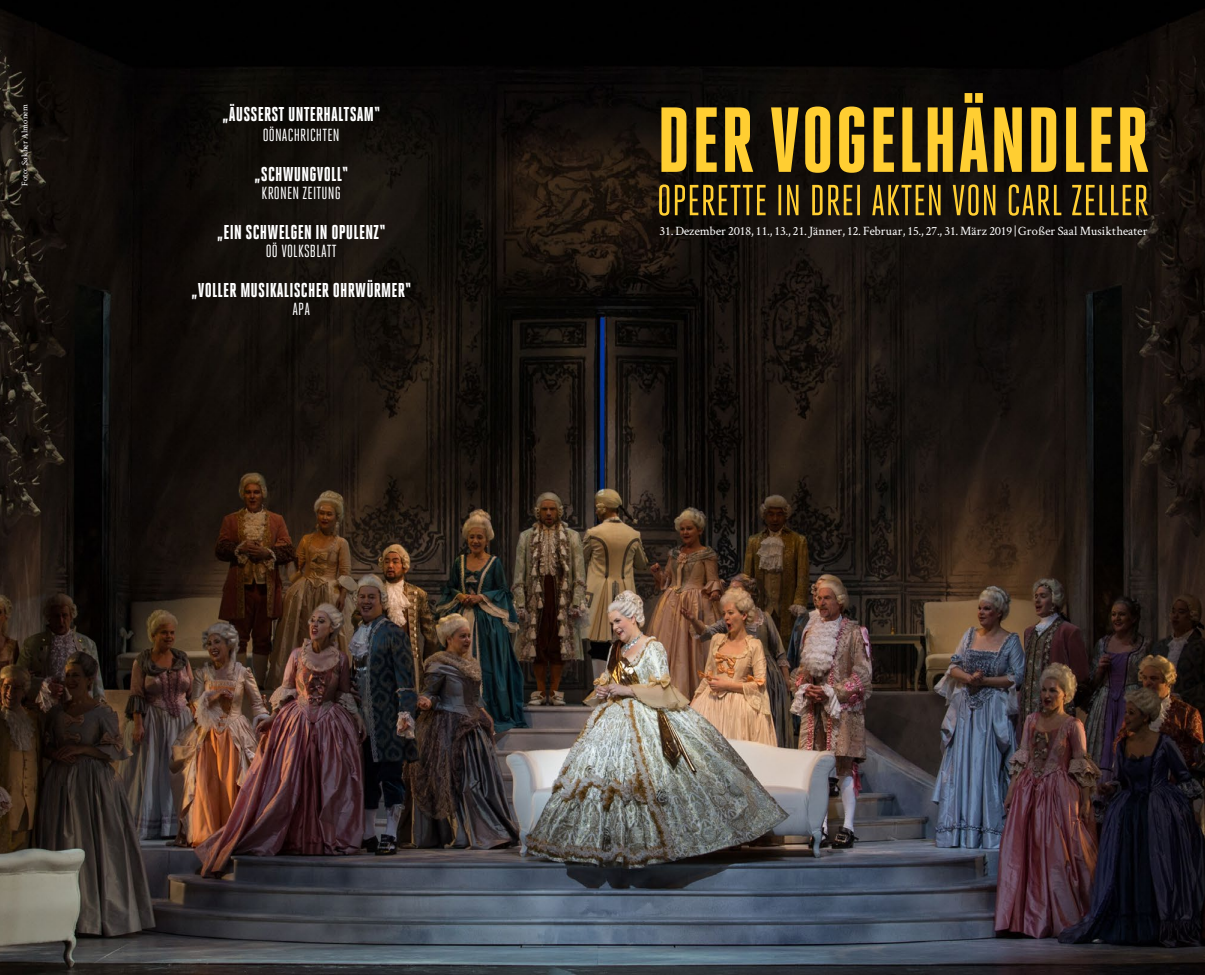
<style>
.page{position:relative;width:1205px;height:975px;background:#fff}
.page>*{position:absolute;margin:0;border:0;box-sizing:border-box;transform-origin:0 0}
.Zitat{font:800 20px "Heroic Condensed";letter-spacing:.01em;color:#fff}
.Zitat-2{font:17.5px "Heroic Condensed";letter-spacing:.01em;color:#fff}
.FOYER5_INTRO{font:12.75px "Crimson Text";letter-spacing:.005em;color:#fff}
.t1{font:8.75px "Crimson Text";letter-spacing:.01em;color:#fff}
</style>
<div class="page">
<img style="left:0;top:0;width:1205px;height:974px">
<svg style="left:659px;top:184px;width:489px;height:32px;background:#584616"></svg>
<svg style="left:661px;top:93px;width:487px;height:80px;background:#78611a"></svg>
<p class="t1" style="left:19px;top:186px;width:83px;rotate:-90deg">Foto: Sakher Almonem</p>
<p class="Zitat" style="left:222px;top:103px;width:159px">„ÄUSSERST UNTERHALTSAM“</p>
<p class="Zitat-2" style="left:263px;top:125px;width:78px">OÖNACHRICHTEN</p>
<p class="Zitat" style="left:254px;top:163px;width:95px">„SCHWUNGVOLL“</p>
<p class="Zitat-2" style="left:262px;top:183px;width:81px">KRONEN ZEITUNG</p>
<p class="Zitat" style="left:217px;top:221px;width:170px">„EIN SCHWELGEN IN OPULENZ“</p>
<p class="Zitat-2" style="left:266px;top:241px;width:72px">OÖ VOLKSBLATT</p>
<p class="Zitat" style="left:191px;top:279px;width:221px">„VOLLER MUSIKALISCHER OHRWÜRMER“</p>
<p class="Zitat-2" style="left:292px;top:299px;width:19px">APA</p>
<p class="FOYER5_INTRO" style="left:659px;top:222px;width:490px">31. Dezember 2018, 11., 13., 21. Jänner, 12. Februar, 15., 27., 31. März 2019 | Großer Saal Musiktheater</p>
</div>
